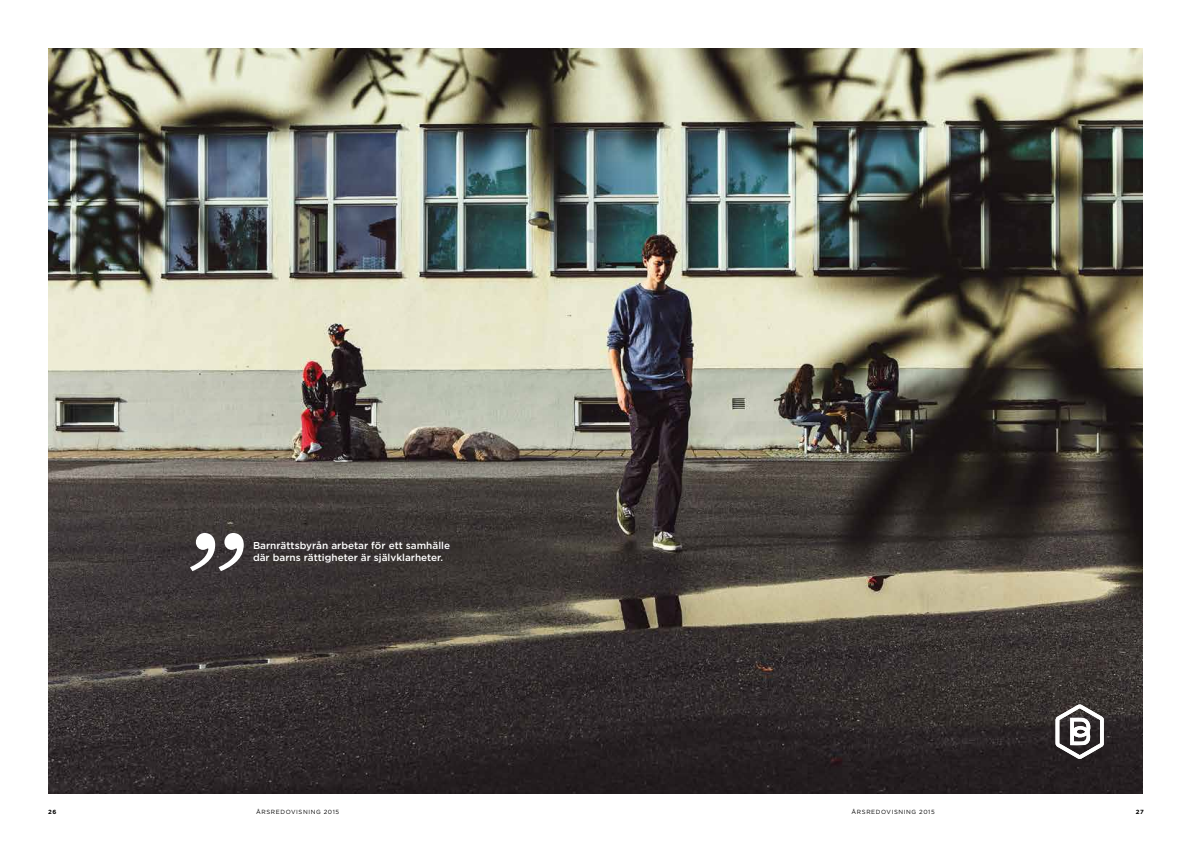
<style>
.page{position:relative;width:1191px;height:842px;background:#fff}
.page>*{position:absolute;margin:0;border:0;box-sizing:border-box;transform-origin:0 0}
.t1{font:500 10px/12px "Gotham HTF";color:#fff}
.t2{font:6px "Gotham HTF";letter-spacing:.1em;color:#000}
.t3{font:700 6px "Gotham HTF";color:#000}
</style>
<div class="page">
<img style="left:48px;top:48px;width:1094px;height:746px">
<svg style="left:1055px;top:704px;width:48px;height:55px"></svg>
<svg style="left:190px;top:533px;width:54px;height:38px"></svg>
<p class="t1" style="left:253px;top:540px;width:198px">Barnrättsbyrån arbetar för ett samhälle där barns rättigheter är självklarheter.</p>
<p class="t3" style="left:48px;top:809px;width:10px">26</p>
<p class="t2" style="left:256px;top:809px;width:85px">ÅRSREDOVISNING 2015</p>
<p class="t2" style="left:851px;top:809px;width:85px">ÅRSREDOVISNING 2015</p>
<p class="t3" style="left:1135px;top:809px;width:10px">27</p>
</div>
